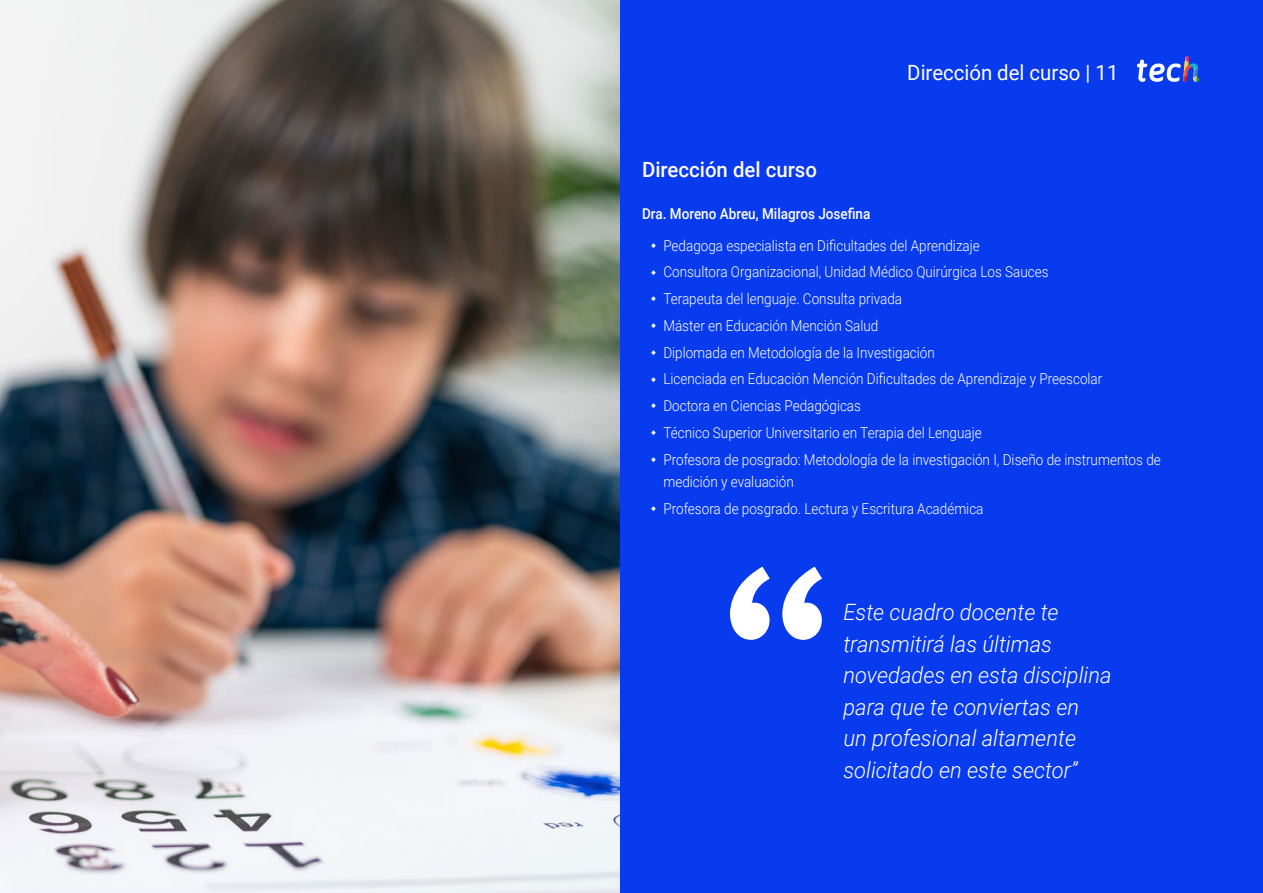
<style>
.page{position:relative;width:1263px;height:893px;background:#fff}
.page>*{position:absolute;margin:0;border:0;box-sizing:border-box;transform-origin:0 0}
.t1{font:italic 300 22.5px/31.5px "Roboto";color:#fff}
.t2{font:21px "Roboto";color:#fff}
.t3{font:500 21px "Roboto";color:#fffbff}
.t4{font:300 15px/26.7px "Roboto";color:#fff;scale:.9 1}
.t5{font:500 15px "Roboto";color:#fff;scale:.9 1}
</style>
<div class="page">
<img style="left:0;top:0;width:621px;height:893px">
<div style="left:621px;top:0;width:642px;height:893px;background:#083bee"></div>
<svg style="left:1137px;top:56px;width:62px;height:26px"></svg>
<svg style="left:730px;top:567px;width:92px;height:73px"></svg>
<h2 class="t3" style="left:642px;top:154px;width:176px">Dirección del curso</h2>
<h2 class="t2" style="left:907px;top:57px;width:213px">Dirección del curso | 11</h2>
<p class="t5" style="left:642px;top:203px;width:255px">Dra. Moreno Abreu, Milagros Josefina</p>
<p class="t4" style="left:663px;top:231px;width:554px">Pedagoga especialista en Dificultades del Aprendizaje<br>Consultora Organizacional, Unidad Médico Quirúrgica Los Sauces<br>Terapeuta del lenguaje. Consulta privada<br>Máster en Educación Mención Salud<br>Diplomada en Metodología de la Investigación<br>Licenciada en Educación Mención Dificultades de Aprendizaje y Preescolar<br>Doctora en Ciencias Pedagógicas<br>Técnico Superior Universitario en Terapia del Lenguaje<br>Profesora de posgrado: Metodología de la investigación I, Diseño de instrumentos de</p>
<p class="t4" style="left:663px;top:468px;width:357px">medición y evaluación<br>Profesora de posgrado. Lectura y Escritura Académica</p>
<h1 class="t1" style="left:843px;top:595px;width:270px">Este cuadro docente te transmitirá las últimas novedades en esta disciplina para que te conviertas en<br>un profesional altamente solicitado en este sector”</h1>
</div>
